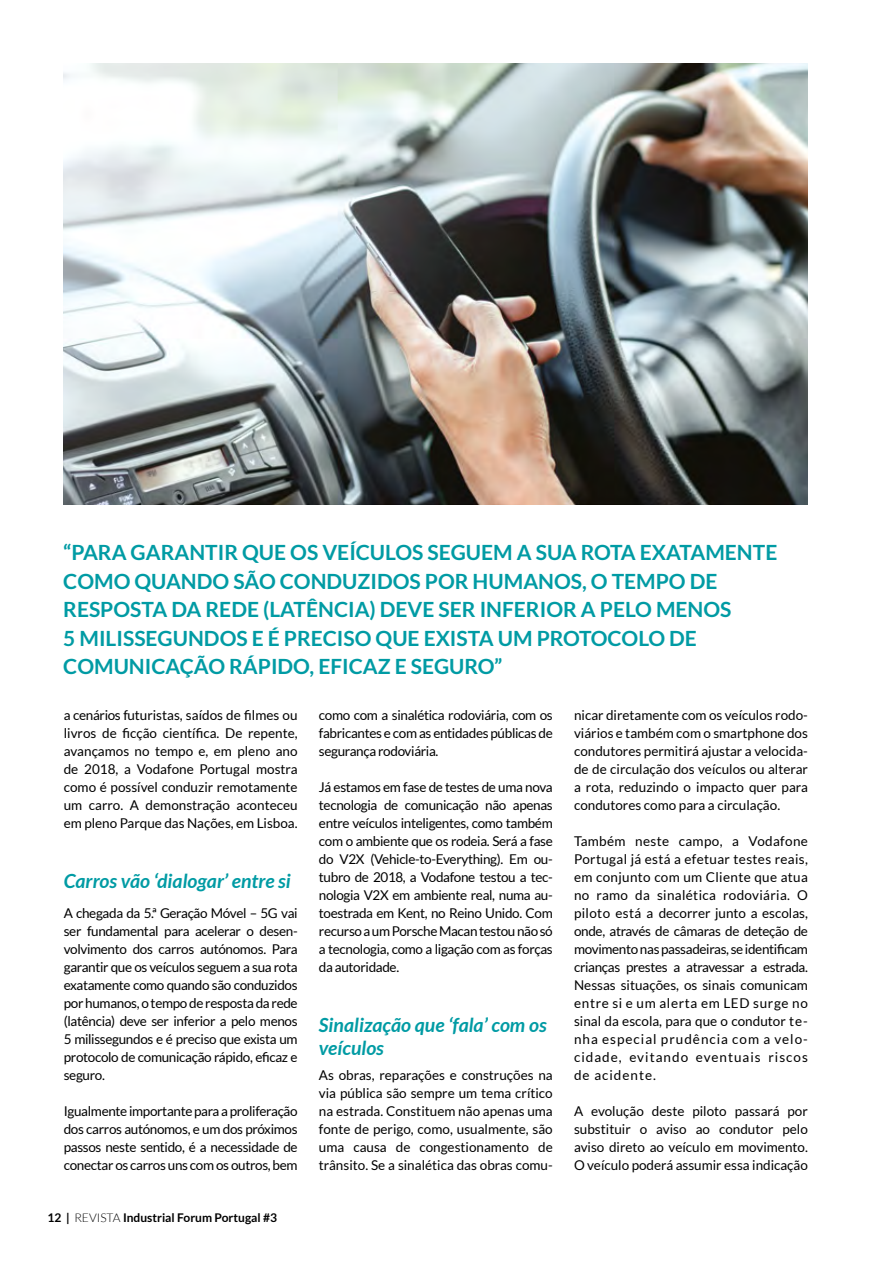
<style>
.page{position:relative;width:893px;height:1263px;background:#fff}
.page>*{position:absolute;margin:0;border:0;box-sizing:border-box;transform-origin:0 0}
.t1{font:700 21px/28.5px "Lato";color:#009ba4}
.t2{font:italic 700 19.5px/23.4px "Lato";color:#009ba4}
.t3{font:13.5px/18px "Lato";color:#000;text-align:justify}
.t4{font:700 12px "Lato";color:#000}
.s1{font-weight:300}
</style>
<div class="page">
<img style="left:63px;top:64px;width:745px;height:440px">
<p class="t1" style="left:63px;top:538px;width:716px">“PARA GARANTI R QUE OS VEÍCULOS SEGUEM A SUA ROTA EXATAMENTE COMO QUANDO SÃO CONDUZI DOS POR HUMANOS, O TEMPO DE RESPOSTA DA REDE (LATÊNCIA) DEVE SER I NFERIOR A PELO MENOS<br>5 MI LISSEGUNDOS E É PRECISO QUE EXISTA UM PROTOCOLO DE COMUNI CAÇÃO RÁPI DO, EFI CAZ E SEGURO”</p>
<p class="t3" style="left:64px;top:706px;width:235px">a cenários futuristas, saídos de filmes ou livros de ficção científica. De repente, avançamos no tempo e, em pleno ano de 2018, a Vodafone Portugal mostra como é possível conduzir remotamente um carro. A demonstração aconteceu em pleno Parque das Nações, em Lisboa.</p>
<h2 class="t2" style="left:64px;top:869px;width:229px">Carros vão ‘dialogar’ entre si</h2>
<p class="t3" style="left:64px;top:904px;width:235px">A chegada da 5.ª Geração Móvel – 5G vai ser fundamental para acelerar o desen&shy;volvimento dos carros autónomos. Para garantir que os veículos seguem a sua rota exatamente como quando são conduzidos por humanos, o tempo de resposta da rede (latência) deve ser inferior a pelo menos 5 milissegundos e é preciso que exista um protocolo de comunicação rápido, eficaz e seguro.</p>
<p class="t3" style="left:64px;top:1102px;width:235px">Igualmente importante para a proliferação dos carros autónomos, e um dos próximos passos neste sentido, é a necessidade de conectar os carros uns com os outros, bem</p>
<p class="t4" style="left:48px;top:1210px;width:231px">12 | <span class="s1">REVISTA</span> INDUSTRIAL FORUM PORTUGAL #3</p>
<p class="t3" style="left:319px;top:706px;width:235px">como com a sinalética rodoviária, com os fabricantes e com as entidades públicas de segurança rodoviária.</p>
<p class="t3" style="left:319px;top:778px;width:235px">Já estamos em fase de testes de uma nova tecnologia de comunicação não apenas entre veículos inteligentes, como também com o ambiente que os rodeia. Será a fase do V2X (Vehicle-to-Everything). Em ou&shy;tubro de 2018, a Vodafone testou a tec&shy;nologia V2X em ambiente real, numa au&shy;toestrada em Kent, no Reino Unido. Com recurso a um Porsche Macan testou não só a tecnologia, como a ligação com as forças da autoridade.</p>
<h2 class="t2" style="left:319px;top:1013px;width:229px">Sinalização que ‘fala’ com os veículos</h2>
<p class="t3" style="left:319px;top:1066px;width:235px">As obras, reparações e construções na via pública são sempre um tema crítico na estrada. Constituem não apenas uma fonte de perigo, como, usualmente, são uma causa de congestionamento de trânsito. Se a sinalética das obras comu-</p>
<p class="t3" style="left:574px;top:706px;width:235px">nicar diretamente com os veículos rodo&shy;viários e também com o smartphone dos condutores permitirá ajustar a velocida&shy;de de circulação dos veículos ou alterar a rota, reduzindo o impacto quer para condutores como para a circulação.</p>
<p class="t3" style="left:574px;top:832px;width:235px">Também neste campo, a Vodafone Portugal já está a efetuar testes reais, em conjunto com um Cliente que atua no ramo da sinalética rodoviária. O piloto está a decorrer junto a escolas, onde, através de câmaras de deteção de movimento nas passadeiras, se identificam crianças prestes a atravessar a estrada.<br>Nessas situações, os sinais comunicam entre si e um alerta em LED surge no sinal da escola, para que o condutor te&shy;nha especial prudência com a velo&shy;cidade, evitando eventuais riscos de acidente.</p>
<p class="t3" style="left:574px;top:1102px;width:235px">A evolução deste piloto passará por substituir o aviso ao condutor pelo aviso direto ao veículo em movimento.<br>O veículo poderá assumir essa indicação</p>
</div>
